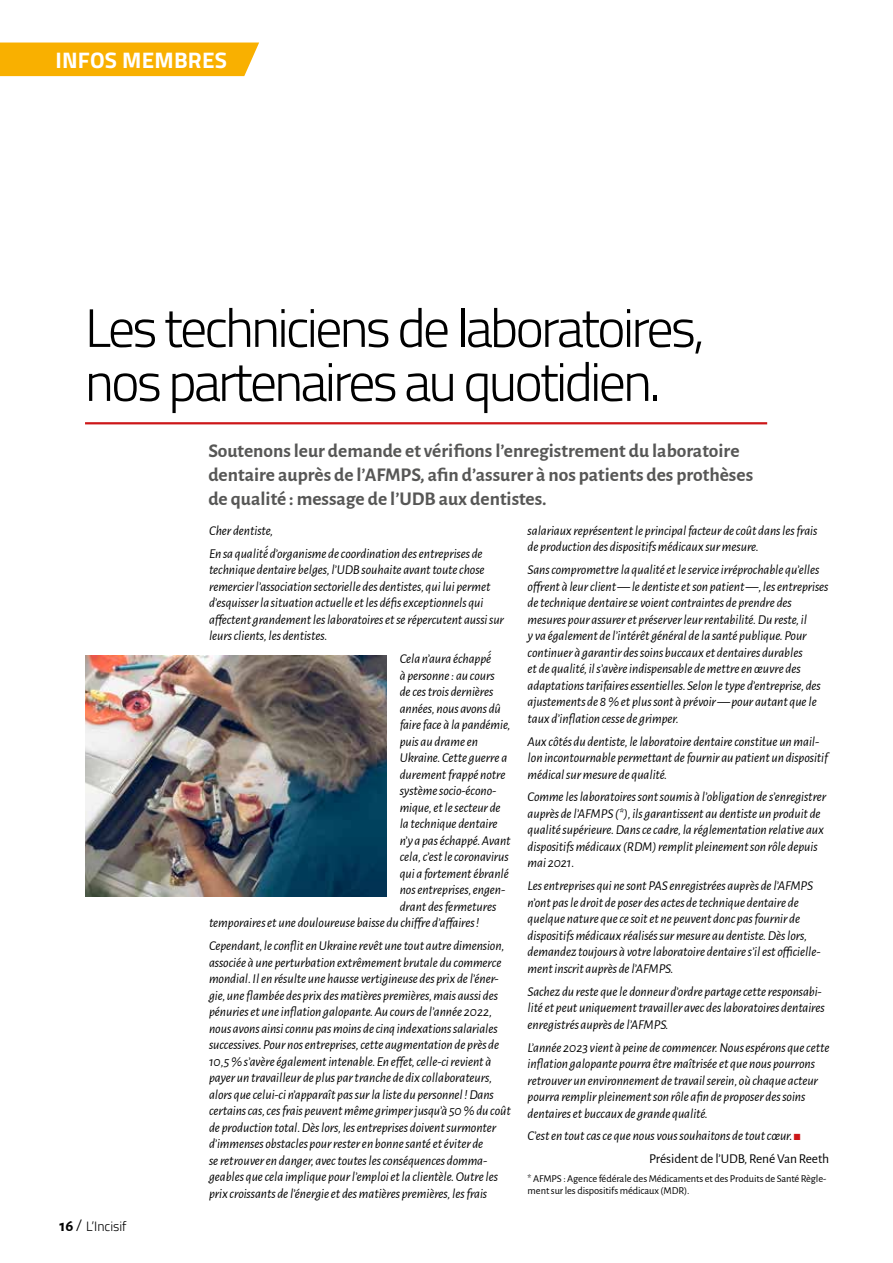
<style>
.page{position:relative;width:893px;height:1263px;background:#fff}
.page>*{position:absolute;margin:0;border:0;box-sizing:border-box;transform-origin:0 0}
.t1{font:300 54px/54px "Titillium Web";letter-spacing:-.05em;color:#000}
.t2{font:700 22.5px "Titillium Web";letter-spacing:.01em;color:#fff}
.t3{font:700 19.5px/24px "Alegreya Sans";color:#575756}
.t4{font:italic 13.5px/16.5px "Alegreya Sans";letter-spacing:-.005em;color:#000}
.t5{font:300 13.5px "Titillium Web";color:#000}
.t6{font:10.5px/12px "Alegreya Sans";letter-spacing:-.01em;color:#000}
.s1{color:#cd1719}
.s2{font-style:normal}
.s3{font-family:"Alegreya Sans";font-weight:700;font-size:16.5px}
.s4{font-size:16.5px}
</style>
<div class="page">
<hr style="left:85px;top:422px;width:682px;height:2px;background:#cd1719">
<img style="left:85px;top:656px;width:302px;height:240px">
<div style="left:0;top:43px;width:259px;height:33px;background:#f9b000"></div>
<h2 class="t2" style="left:55px;top:43px;width:173px">INFOS MEMBRES</h2>
<h1 class="t1" style="left:85px;top:298px;width:621px">Les techniciens de laboratoires, nos partenaires au quotidien.</h1>
<h3 class="t3" style="left:208px;top:438px;width:546px">Soutenons leur demande et vérifions l’enregistrement du laboratoire dentaire auprès de l’AFMPS, afin d’assurer à nos patients des prothèses de qualité : message de l’UDB aux dentistes.</h3>
<p class="t4" style="left:209px;top:518px;width:275px;line-height:23px">Cher dentiste,<br>En sa qualité́d’organisme de coordination des entreprises de</p>
<p class="t4" style="left:209px;top:561px;width:296px">technique dentaire belges, l’UDB souhaite avant toute chose remercier l’association sectorielle des dentistes, qui lui permet d’esquisser la situation actuelle et les défis exceptionnels qui affectent grandement les laboratoires et se répercutent aussi sur leurs clients, les dentistes.</p>
<p class="t4" style="left:400px;top:650px;width:97px">Cela n’aura échappé́</p>
<p class="t4" style="left:400px;top:666px;width:96px">à personne : au cours</p>
<p class="t4" style="left:400px;top:683px;width:95px">de ces trois dernières</p>
<p class="t4" style="left:400px;top:699px;width:103px">années, nous avons dû</p>
<p class="t4" style="left:400px;top:716px;width:112px">faire face à la pandémie,</p>
<p class="t4" style="left:400px;top:732px;width:80px">puis au drame en</p>
<p class="t4" style="left:400px;top:749px;width:109px">Ukraine. Cette guerre a</p>
<p class="t4" style="left:400px;top:765px;width:107px">durement frappé notre</p>
<p class="t4" style="left:400px;top:782px;width:98px">système socio-écono-</p>
<p class="t4" style="left:400px;top:798px;width:102px">mique, et le secteur de</p>
<p class="t4" style="left:400px;top:815px;width:99px">la technique dentaire</p>
<p class="t4" style="left:400px;top:831px;width:112px">n’y a pas échappé. Avant</p>
<p class="t4" style="left:400px;top:848px;width:110px">cela, c’est le coronavirus</p>
<p class="t4" style="left:400px;top:864px;width:111px">qui a fortement ébranlé</p>
<p class="t4" style="left:400px;top:881px;width:107px">nos entreprises, engen-</p>
<p class="t4" style="left:400px;top:897px;width:98px">drant des fermetures</p>
<p class="t4" style="left:209px;top:914px;width:272px">temporaires et une douloureuse baisse du chiffre d’affaires !</p>
<p class="t4" style="left:209px;top:937px;width:303px">Cependant, le conflit en Ukraine revêt une tout autre dimension, associée à une perturbation extrêmement brutale du commerce mondial. Il en résulte une hausse vertigineuse des prix de l’éner&shy;gie, une flambée des prix des matières premières, mais aussi des pénuries et une inflation galopante. Au cours de l’année 2022, nous avons ainsi connu pas moins de cinq indexations salariales successives. Pour nos entreprises, cette augmentation de près de 10,5 % s’avère également intenable. En effet, celle-ci revient à payer un travailleur de plus par tranche de dix collaborateurs, alors que celui-ci n’apparaît pas sur la liste du personnel ! Dans certains cas, ces frais peuvent même grimper jusqu’à 50 % du coût de production total. Dès lors, les entreprises doivent surmonter d’immenses obstacles pour rester en bonne santé et éviter de<br>se retrouver en danger, avec toutes les conséquences domma&shy;geables que cela implique pour l’emploi et la clientèle. Outre les prix croissants de l’énergie et des matières premières, les frais</p>
<p class="t4" style="left:528px;top:521px;width:291px">salariaux représentent le principal facteur de coût dans les frais de production des dispositifs médicaux sur mesure.</p>
<p class="t4" style="left:528px;top:561px;width:302px">Sans compromettre la qualité et le service irréprochable qu’elles offrent à leur client — le dentiste et son patient —, les entreprises de technique dentaire se voient contraintes de prendre des mesures pour assurer et préserver leur rentabilité. Du reste, il<br>y va également de l’intérêt général de la santé publique. Pour continuer à garantir des soins buccaux et dentaires durables<br>et de qualité, il s’avère indispensable de mettre en œuvre des adaptations tarifaires essentielles. Selon le type d’entreprise, des ajustements de 8 % et plus sont à prévoir — pour autant que le taux d’inflation cesse de grimper.</p>
<p class="t4" style="left:528px;top:732px;width:302px">Aux côtés du dentiste, le laboratoire dentaire constitue un mail&shy;lon incontournable permettant de fournir au patient un dispositif médical sur mesure de qualité.</p>
<p class="t4" style="left:528px;top:788px;width:300px">Comme les laboratoires sont soumis à l’obligation de s’enregistrer auprès de l’AFMPS (*), ils garantissent au dentiste un produit de qualité supérieure. Dans ce cadre, la réglementation relative aux dispositifs médicaux (RDM) remplit pleinement son rôle depuis mai 2021.</p>
<p class="t4" style="left:528px;top:877px;width:295px">Les entreprises qui ne sont PAS enregistrées auprès de l’AFMPS n’ont pas le droit de poser des actes de technique dentaire de quelque nature que ce soit et ne peuvent donc pas fournir de dispositifs médicaux réalisés sur mesure au dentiste. Dès lors, demandez toujours à votre laboratoire dentaire s’il est officielle&shy;ment inscrit auprès de l’AFMPS.</p>
<p class="t4" style="left:528px;top:982px;width:299px">Sachez du reste que le donneur d’ordre partage cette responsabi&shy;lité et peut uniquement travailler avec des laboratoires dentaires enregistrés auprès de l’AFMPS.</p>
<p class="t4" style="left:528px;top:1038px;width:303px">L’année 2023 vient à peine de commencer. Nous espérons que cette inflation galopante pourra être maîtrisée et que nous pourrons retrouver un environnement de travail serein, où chaque acteur pourra remplir pleinement son rôle afin de proposer des soins dentaires et buccaux de grande qualité.</p>
<p class="t4" style="left:649px;top:1124px;width:182px;line-height:23px;text-indent:-122px">C’est en tout cas ce que nous vous souhaitons de tout cœur. <span class="s1">◼<br></span><span class="s2">Président de l’UDB, René Van Reeth</span></p>
<p class="t6" style="left:528px;top:1172px;width:300px">* AFMPS : Agence fédérale des Médicaments et des Produits de Santé Règle&shy;ment sur les dispositifs médicaux (MDR).</p>
<p class="t5" style="left:60px;top:1216px;width:69px"><span class="s3">16</span> <span class="s4">/</span> L’Incisif</p>
</div>
